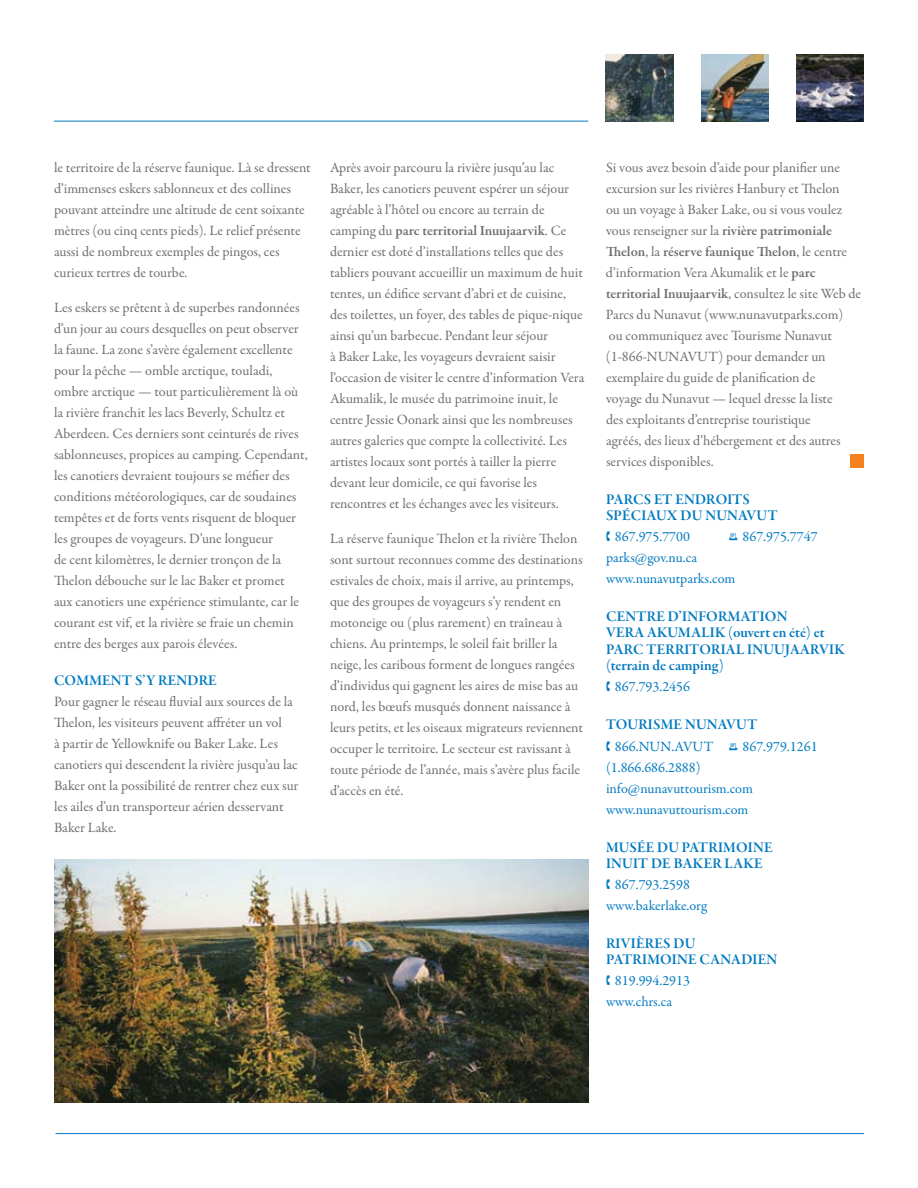
<style>
.page{position:relative;width:918px;height:1188px;background:#fff}
.page>*{position:absolute;margin:0;border:0;box-sizing:border-box;transform-origin:0 0}
.t1{font:15px/16.5px "Garamond Premr Pro Smbd Subh";letter-spacing:.015em;color:#007ac0}
.t2{font:14.25px/21px "Garamond Premr Pro";color:#6d6f71}
.t3{font:14.25px/21px "Garamond Premr Pro";color:#007ac0}
.s1{font-weight:600}
.s2{font-family:"Mini Pics Digidings";font-size:13.5px}
.s3{font-family:"Mini Pics Digidings";font-size:12px}
</style>
<div class="page">
<hr style="left:54px;top:121px;width:534px;height:1px;background:#007ac0">
<hr style="left:56px;top:1133px;width:808px;height:1px;background:#007ac0">
<div style="left:850px;top:454px;width:14px;height:14px;background:#f5821f"></div>
<img style="left:54px;top:859px;width:534px;height:244px">
<img style="left:796px;top:54px;width:68px;height:68px">
<img style="left:701px;top:54px;width:68px;height:68px">
<img style="left:606px;top:54px;width:67px;height:68px">
<p class="t2" style="left:54px;top:158px;width:258px">le territoire de la réserve faunique. Là se dressent d’immenses eskers sablonneux et des collines pouvant atteindre une altitude de cent soixante mètres (ou cinq cents pieds). Le relief présente aussi de nombreux exemples de pingos, ces curieux tertres de tourbe.</p>
<p class="t2" style="left:54px;top:297px;width:255px">Les eskers se prêtent à de superbes randonnées d’un jour au cours desquelles on peut observer la faune. La zone s’avère également excellente pour la pêche — omble arctique, touladi, ombre arctique — tout particulièrement là où la rivière franchit les lacs Beverly, Schultz et Aberdeen. Ces derniers sont ceinturés de rives sablonneuses, propices au camping. Cependant, les canotiers devraient toujours se méfier des conditions météorologiques, car de soudaines tempêtes et de forts vents risquent de bloquer les groupes de voyageurs. D’une longueur<br>de cent kilomètres, le dernier tronçon de la Thelon débouche sur le lac Baker et promet<br>aux canotiers une expérience stimulante, car le courant est vif, et la rivière se fraie un chemin entre des berges aux parois élevées.</p>
<p class="t1" style="left:54px;top:673px;width:164px">COMMENT S’Y RENDRE</p>
<p class="t2" style="left:54px;top:692px;width:246px">Pour gagner le réseau fluvial aux sources de la Thelon, les visiteurs peuvent affréter un vol<br>à partir de Yellowknife ou Baker Lake. Les canotiers qui descendent la rivière jusqu’au lac Baker ont la possibilité de rentrer chez eux sur les ailes d’un transporteur aérien desservant Baker Lake.</p>
<p class="t2" style="left:330px;top:158px;width:256px">Après avoir parcouru la rivière jusqu’au lac Baker, les canotiers peuvent espérer un séjour agréable à l’hôtel ou encore au terrain de camping du <span class="s1">parc territorial Inuujaarvik</span>. Ce dernier est doté d’installations telles que des tabliers pouvant accueillir un maximum de huit tentes, un édifice servant d’abri et de cuisine, des toilettes, un foyer, des tables de pique‑nique ainsi qu’un barbecue. Pendant leur séjour<br>à Baker Lake, les voyageurs devraient saisir l’occasion de visiter le centre d’information Vera Akumalik, le musée du patrimoine inuit, le centre Jessie Oonark ainsi que les nombreuses autres galeries que compte la collectivité. Les artistes locaux sont portés à tailler la pierre devant leur domicile, ce qui favorise les rencontres et les échanges avec les visiteurs.</p>
<p class="t2" style="left:330px;top:528px;width:255px">La réserve faunique Thelon et la rivière Thelon sont surtout reconnues comme des destinations estivales de choix, mais il arrive, au printemps, que des groupes de voyageurs s’y rendent en motoneige ou (plus rarement) en traîneau à chiens. Au printemps, le soleil fait briller la neige, les caribous forment de longues rangées d’individus qui gagnent les aires de mise bas au nord, les bœufs musqués donnent naissance à leurs petits, et les oiseaux migrateurs reviennent occuper le territoire. Le secteur est ravissant à toute période de l’année, mais s’avère plus facile d’accès en été.</p>
<p class="t2" style="left:606px;top:158px;width:257px">Si vous avez besoin d’aide pour planifier une excursion sur les rivières Hanbury et Thelon<br>ou un voyage à Baker Lake, ou si vous voulez vous renseigner sur la <span class="s1">rivière patrimoniale Thelon</span>, la <span class="s1">réserve faunique Thelon</span>, le centre d’information Vera Akumalik et le <span class="s1">parc territorial Inuujaarvik</span>, consultez le site Web de Parcs du Nunavut (www.nunavutparks.com)<br>ou communiquez avec Tourisme Nunavut (1‑866‑NUN</p>
<p class="t2" style="left:606px;top:347px;width:236px;text-indent:73px">AVUT) pour demander un exemplaire du guide de planification de voyage du Nunavut — lequel dresse la liste des exploitants d’entreprise touristique agréés, des lieux d’hébergement et des autres services disponibles.</p>
<p class="t1" style="left:606px;top:491px;width:173px">PARCS ET ENDROITS<br>SPÉCIAUX DU NUNAVUT</p>
<p class="t3" style="left:606px;top:527px;width:86px"><span class="s2">Y</span> 867.975.7700</p>
<p class="t3" style="left:729px;top:527px;width:90px"><span class="s3">•</span> 867.975.7747</p>
<p class="t3" style="left:606px;top:548px;width:131px">parks@gov.nu.ca www.nunavutparks.com</p>
<p class="t1" style="left:606px;top:608px;width:240px">CENTRE D’INFORMATION<br>VERA AKUMALIK (OUVERT EN ÉTÉ) ET<br>PARC TERRITORIAL INUUJAARVIK (TERRAIN DE CAMPING)</p>
<p class="t3" style="left:606px;top:677px;width:86px"><span class="s2">Y</span> 867.793.2456</p>
<p class="t1" style="left:606px;top:716px;width:153px">TOURISME NUNAVUT</p>
<p class="t3" style="left:606px;top:737px;width:45px"><span class="s2">Y</span> 866.NUN</p>
<p class="t3" style="left:606px;top:737px;width:213px;text-indent:66px">.AVUT <span class="s3">•</span> 867.979.1261 (1.866.686.2888) info@nunavuttourism.com www.nunavuttourism.com</p>
<p class="t1" style="left:606px;top:839px;width:168px">MUSÉE DU PATRIMOINE<br>INUIT DE BAKER LAKE</p>
<p class="t3" style="left:606px;top:875px;width:103px"><span class="s2">Y</span> 867.793.2598 www.bakerlake.org</p>
<p class="t1" style="left:606px;top:935px;width:173px">RIVIÈRES DU<br>PATRIMOINE CANADIEN</p>
<p class="t3" style="left:606px;top:971px;width:86px"><span class="s2">Y</span> 819.994.2913 www.chrs.ca</p>
</div>
